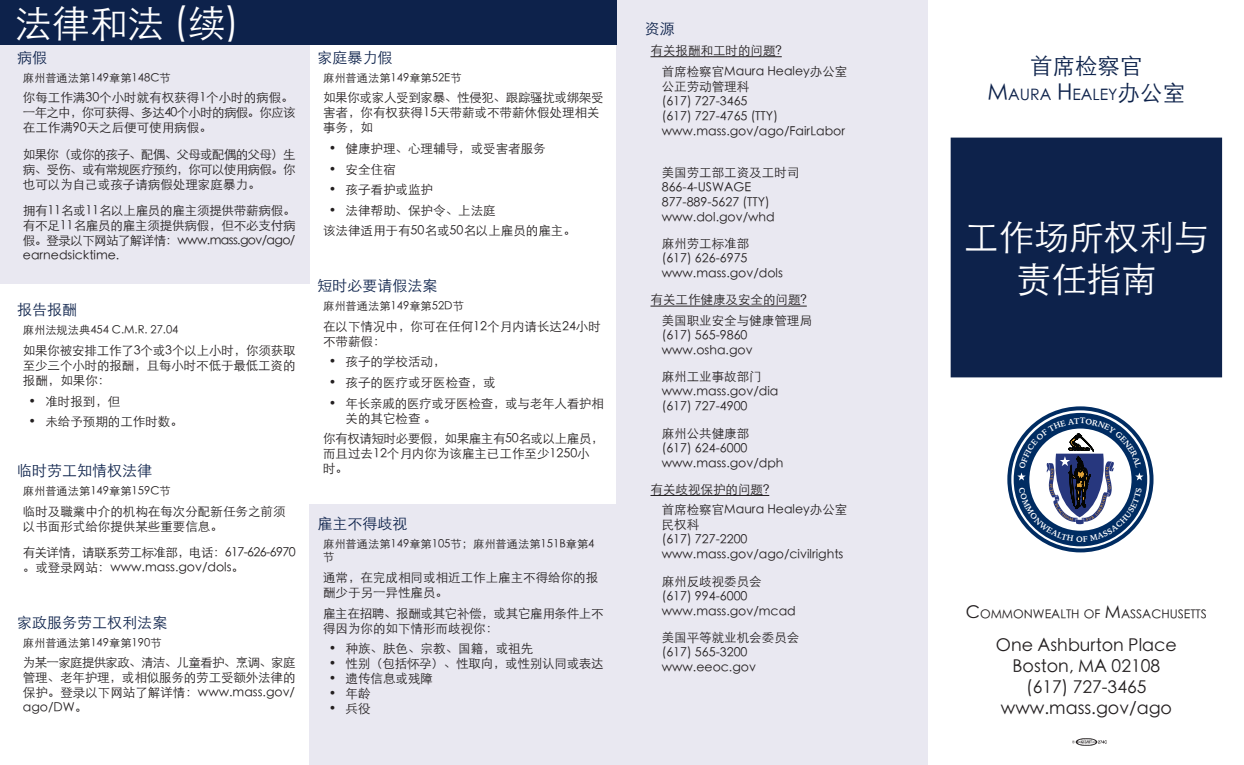
<style>
.page{position:relative;width:1244px;height:765px;background:#fff}
.page>*{position:absolute;margin:0;border:0;box-sizing:border-box;transform-origin:0 0}
.t1{font:300 37.5px "ST Heiti SC";color:#fff}
.t2{font:300 35px/42px "ST Heiti SC";color:#fff;text-align:center}
.t3{font:300 22.5px "ST Heiti SC";color:#0d224b}
.t4{font:300 17.5px/21px "ST Heiti SC";color:#231f20;text-align:center}
.t5{font:300 15.75px "ST Heiti SC";color:#0d224b}
.t6{font:300 15px "ST Heiti SC";color:#0d224b}
.t7{font:300 12.5px/15px "ST Heiti SC";color:#231f20}
.t8{font:300 12.5px/15px "ST Heiti SC";letter-spacing:-.05em;color:#231f20}
.t9{font:300 12.5px/15px "ST Heiti SC";letter-spacing:-.02em;color:#231f20}
.t10{font:300 12.5px/15px "ST Heiti SC";letter-spacing:-.025em;color:#231f20}
.t11{font:300 12.25px "ST Heiti SC";color:#231f20}
.t12{font:300 11.25px/13.5px "ST Heiti SC";color:#231f20}
.s1{font-size:22.5px}
.s2{font-size:17.5px}
</style>
<div class="page">
<div style="left:309px;top:505px;width:307px;height:260px;background:#e9e8f1"></div>
<div style="left:0;top:44px;width:309px;height:240px;background:#e9e8f1"></div>
<div style="left:616px;top:0;width:312px;height:765px;background:#e9e8f1"></div>
<hr style="left:650px;top:57px;width:131px;height:1px;background:#231f20">
<hr style="left:650px;top:306px;width:156px;height:1px;background:#231f20">
<hr style="left:650px;top:495px;width:119px;height:1px;background:#231f20">
<div style="left:951px;top:138px;width:270px;height:239px;background:#0d224b"></div>
<div style="left:950px;top:138px;width:271px;height:239px;border:1px solid #0d224b"></div>
<svg style="left:0;top:0;width:616px;height:45px"></svg>
<div style="left:3px;top:0;width:613px;height:44px;background:#0d224b"></div>
<div style="left:1007px;top:406px;width:146px;height:146px;border:4px solid #002c62;border-radius:50%"></div>
<div style="left:1013px;top:413px;width:133px;height:133px;border:16px solid #002c62;border-radius:50%"></div>
<img style="left:1072px;top:739px;width:33px;height:7px">
<svg style="left:1017px;top:418px;width:126px;height:124px"></svg>
<h1 class="t1" style="left:14px;top:-9px;width:226px">法律和法 (续)</h1>
<p class="t6" style="left:17px;top:44px;width:32px">病假</p>
<p class="t12" style="left:23px;top:70px;width:149px">麻州普通法第149章第148C节</p>
<p class="t7" style="left:23px;top:89px;width:274px">你每工作满30个小时就有权获得1个小时的病假。一年之中，你可获得、多达40个小时的病假。你应该在工作满90天之后便可使用病假。</p>
<p class="t7" style="left:23px;top:145px;width:274px;text-align:justify">如果你（或你的孩子、配偶、父母或配偶的父母）生病、受伤、或有常规医疗预约，你可以使用病假。你也可以为自己或孩子请病假处理家庭暴力。</p>
<p class="t7" style="left:23px;top:201px;width:274px;text-align:justify">拥有11名或11名以上雇员的雇主须提供带薪病假。有不足11名雇员的雇主须提供病假，但不必支付病假。登录以下网站了解详情：www.mass.gov/ago/ earnedsicktime.</p>
<p class="t6" style="left:17px;top:297px;width:62px">报告报酬</p>
<p class="t12" style="left:23px;top:322px;width:157px">麻州法规法典454 C.M.R. 27.04</p>
<p class="t7" style="left:23px;top:342px;width:274px;text-align:justify">如果你被安排工作了3个或3个以上小时，你须获取至少三个小时的报酬，且每小时不低于最低工资的报酬，如果你：</p>
<p class="t7" style="left:28px;top:392px;width:93px">• 准时报到，但</p>
<p class="t7" style="left:28px;top:413px;width:156px">• 未给予预期的工作时数。</p>
<p class="t6" style="left:17px;top:458px;width:137px">临时劳工知情权法律</p>
<p class="t12" style="left:23px;top:483px;width:149px">麻州普通法第149章第159C节</p>
<p class="t7" style="left:23px;top:503px;width:264px">临时及職業中介的机构在每次分配新任务之前须以书面形式给你提供某些重要信息。</p>
<p class="t8" style="left:23px;top:544px;width:274px">有关详情，请联系劳工标准部，电话：617-626-6970。或登录网站：www.mass.gov/dols。</p>
<p class="t6" style="left:17px;top:609px;width:151px">家政服务劳工权利法案</p>
<p class="t12" style="left:23px;top:635px;width:140px">麻州普通法第149章第190节</p>
<p class="t7" style="left:23px;top:654px;width:274px;text-align:justify">为某一家庭提供家政、清洁、儿童看护、烹调、家庭管理、老年护理，或相似服务的劳工受额外法律的保护。登录以下网站了解详情：www.mass.gov/ ago/DW。</p>
<p class="t6" style="left:317px;top:44px;width:76px">家庭暴力假</p>
<p class="t12" style="left:323px;top:70px;width:140px">麻州普通法第149章第52E节</p>
<p class="t7" style="left:323px;top:89px;width:282px">如果你或家人受到家暴、性侵犯、跟踪骚扰或绑架受害者，你有权获得15天带薪或不带薪休假处理相关事务，如</p>
<p class="t7" style="left:328px;top:140px;width:218px">• 健康护理、心理辅导，或受害者服务</p>
<p class="t7" style="left:328px;top:160px;width:68px">• 安全住宿</p>
<p class="t7" style="left:328px;top:181px;width:106px">• 孩子看护或监护</p>
<p class="t7" style="left:323px;top:199px;width:254px;line-height:20.6px;text-indent:6px">• 法律帮助、保护令、上法庭<br>该法律适用于有50名或50名以上雇员的雇主。</p>
<p class="t6" style="left:317px;top:273px;width:121px">短时必要请假法案</p>
<p class="t12" style="left:323px;top:298px;width:142px">麻州普通法第149章第52D节</p>
<p class="t7" style="left:323px;top:317px;width:279px">在以下情况中，你可在任何12个月内请长达24小时不带薪假：</p>
<p class="t7" style="left:328px;top:353px;width:118px">• 孩子的学校活动，</p>
<p class="t7" style="left:328px;top:374px;width:168px">• 孩子的医疗或牙医检查，或</p>
<p class="t9" style="left:345px;top:394px;width:260px;text-indent:-17px">• 年长亲戚的医疗或牙医检查，或与老年人看护相关的其它检查 。</p>
<p class="t7" style="left:323px;top:430px;width:282px">你有权请短时必要假，如果雇主有50名或以上雇员，而且过去12个月内你为该雇主已工作至少1250小时。</p>
<p class="t6" style="left:317px;top:510px;width:91px">雇主不得歧视</p>
<p class="t12" style="left:323px;top:536px;width:273px">麻州普通法第149章第105节；麻州普通法第151B章第4节</p>
<p class="t7" style="left:323px;top:569px;width:276px">通常，在完成相同或相近工作上雇主不得给你的报酬少于另一异性雇员。</p>
<p class="t10" style="left:323px;top:604px;width:282px">雇主在招聘、报酬或其它补偿，或其它雇用条件上不得因为你的如下情形而歧视你：</p>
<p class="t7" style="left:328px;top:640px;width:206px">• 种族、肤色、宗教、国籍，或祖先</p>
<p class="t9" style="left:328px;top:655px;width:276px">• 性别（包括怀孕）、性取向，或性别认同或表达</p>
<p class="t7" style="left:328px;top:670px;width:106px">• 遗传信息或残障</p>
<p class="t7" style="left:328px;top:685px;width:43px">• 年龄</p>
<p class="t7" style="left:328px;top:700px;width:43px">• 兵役</p>
<p class="t6" style="left:644px;top:16px;width:31px">资源</p>
<p class="t7" style="left:661px;top:39px;width:187px;line-height:20.6px;text-indent:-11px">有关报酬和工时的问题?<br>首席检察官Maura Healey办公室</p>
<p class="t7" style="left:661px;top:77px;width:185px">公正劳动管理科<br>(617) 727-3465<br>(617) 727-4765 (TTY) www.mass.gov/ago/FairLabor</p>
<p class="t7" style="left:661px;top:164px;width:139px">美国劳工部工资及工时司<br>866-4-USWAGE<br>877-889-5627 (TTY) www.dol.gov/whd</p>
<p class="t7" style="left:661px;top:235px;width:123px">麻州劳工标准部<br>(617) 626-6975 www.mass.gov/dols</p>
<p class="t7" style="left:661px;top:288px;width:151px;line-height:20.6px;text-indent:-11px">有关工作健康及安全的问题?美国职业安全与健康管理局</p>
<p class="t7" style="left:661px;top:327px;width:92px">(617) 565-9860 www.osha.gov</p>
<p class="t7" style="left:661px;top:368px;width:118px">麻州工业事故部门www.mass.gov/dia (617) 727-4900</p>
<p class="t7" style="left:661px;top:424px;width:123px">麻州公共健康部<br>(617) 624-6000 www.mass.gov/dph</p>
<p class="t7" style="left:661px;top:478px;width:187px;line-height:20.6px;text-indent:-11px">有关歧视保护的问题?<br>首席检察官Maura Healey办公室</p>
<p class="t7" style="left:661px;top:516px;width:183px">民权科<br>(617) 727-2200 www.mass.gov/ago/civilrights</p>
<p class="t7" style="left:661px;top:572px;width:135px">麻州反歧视委员会<br>(617) 994-6000 www.mass.gov/mcad</p>
<p class="t7" style="left:661px;top:629px;width:139px">美国平等就业机会委员会(617) 565-3200 www.eeoc.gov</p>
<h3 class="t3" style="left:1029px;top:47px;width:114px">首席检察官</h3>
<p class="t5" style="left:987px;top:82px;width:199px"><span class="s1">M</span>AURA <span class="s1">H</span> EALEY<span class="s1">办公室</span></p>
<h2 class="t2" style="left:963px;top:213px;width:246px">工作场所权利与责任指南</h2>
<p class="t11" style="left:965px;top:604px;width:243px"><span class="s2">C</span>OMMONWEALTH OF <span class="s2">M</span>ASSACHUSETTS</p>
<h3 class="t4" style="left:995px;top:633px;width:182px">One Ashburton Place<br>Boston, MA 02108 (617) 727-3465 www.mass.gov/ago</h3>
</div>
